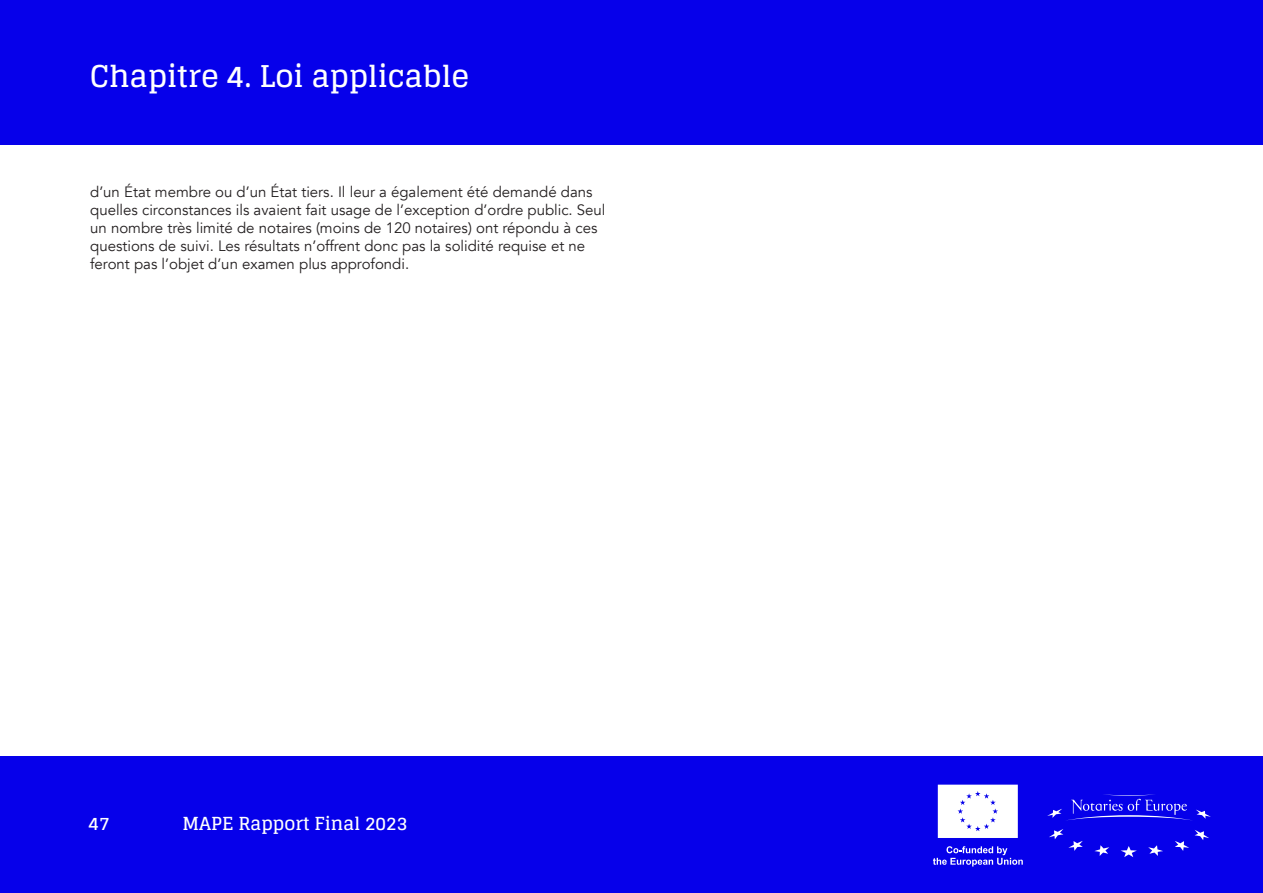
<style>
.page{position:relative;width:1263px;height:893px;background:#fff}
.page>*{position:absolute;margin:0;border:0;box-sizing:border-box;transform-origin:0 0}
.Hoofdstuktitel{font:700 30px "Glegoo";color:#fff}
.t1{font:700 18px "Glegoo";color:#fff}
.t2{font:15px/18px "Avenir";color:#231f20}
</style>
<div class="page">
<div style="left:0;top:756px;width:1263px;height:137px;background:#0600ea"></div>
<div style="left:0;top:0;width:1263px;height:144px;background:#0600ea"></div>
<svg style="left:1049px;top:829px;width:34px;height:22px"></svg>
<svg style="left:1094px;top:845px;width:15px;height:11px"></svg>
<svg style="left:1121px;top:846px;width:16px;height:11px"></svg>
<svg style="left:1148px;top:845px;width:15px;height:11px"></svg>
<svg style="left:1175px;top:830px;width:34px;height:21px"></svg>
<svg style="left:1047px;top:794px;width:164px;height:26px"></svg>
<div style="left:938px;top:785px;width:80px;height:53px;background:#fff"></div>
<svg style="left:933px;top:846px;width:90px;height:20px"></svg>
<p class="Hoofdstuktitel" style="left:90px;top:59px;width:380px">Chapitre 4. Loi applicable</p>
<p class="t2" style="left:90px;top:183px;width:517px">d’un État membre ou d’un État tiers. Il leur a également été demandé dans quelles circonstances ils avaient fait usage de l’exception d’ordre public. Seul un nombre très limité de notaires (moins de 120 notaires) ont répondu à ces questions de suivi. Les résultats n’offrent donc pas la solidité requise et ne feront pas l’objet d’un examen plus approfondi.</p>
<p class="t1" style="left:89px;top:813px;width:23px">47</p>
<p class="t1" style="left:182px;top:813px;width:226px">MAPE Rapport Final 2023</p>
</div>
